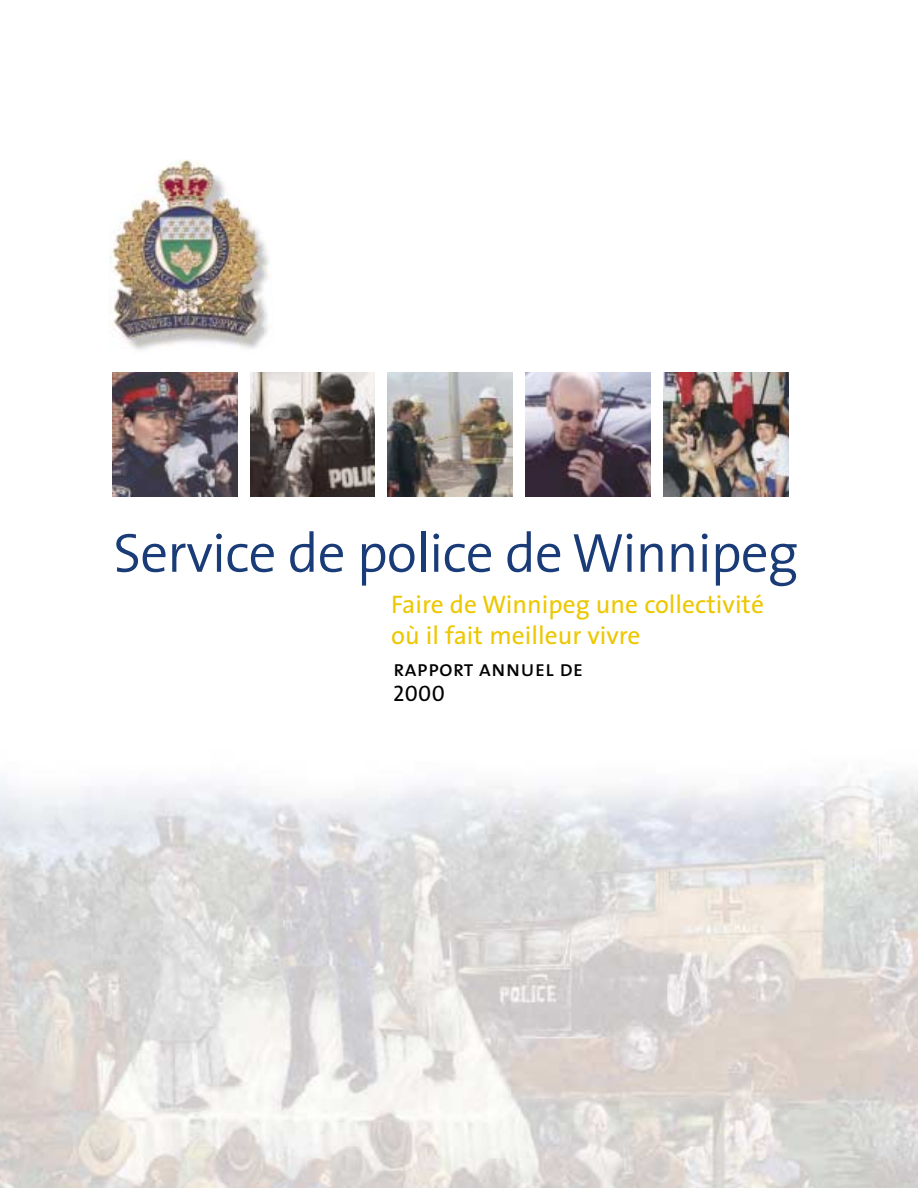
<style>
.page{position:relative;width:918px;height:1188px;background:#fff}
.page>*{position:absolute;margin:0;border:0;box-sizing:border-box;transform-origin:0 0}
.t1{font:300 55.5px "The Sans";letter-spacing:-.02em;color:#193b77}
.t2{font:25.5px/30.6px "The Sans";color:#edc700}
.t3{font:22.5px/25.5px "The Sans Caps";color:#000}
</style>
<div class="page">
<img style="left:664px;top:372px;width:124px;height:125px">
<img style="left:388px;top:372px;width:125px;height:125px">
<img style="left:526px;top:372px;width:124px;height:125px">
<img style="left:250px;top:372px;width:125px;height:125px">
<img style="left:112px;top:372px;width:125px;height:125px">
<img style="left:109px;top:159px;width:160px;height:191px">
<img style="left:1px;top:775px;width:917px;height:413px">
<h1 class="t1" style="left:113px;top:533px;width:687px">Service de police de Winnipeg</h1>
<p class="t2" style="left:391px;top:592px;width:374px">Faire de Winnipeg une collectivité où il fait meilleur vivre</p>
<p class="t3" style="left:393px;top:655px;width:191px">rapport annuel de<br>2000</p>
</div>
